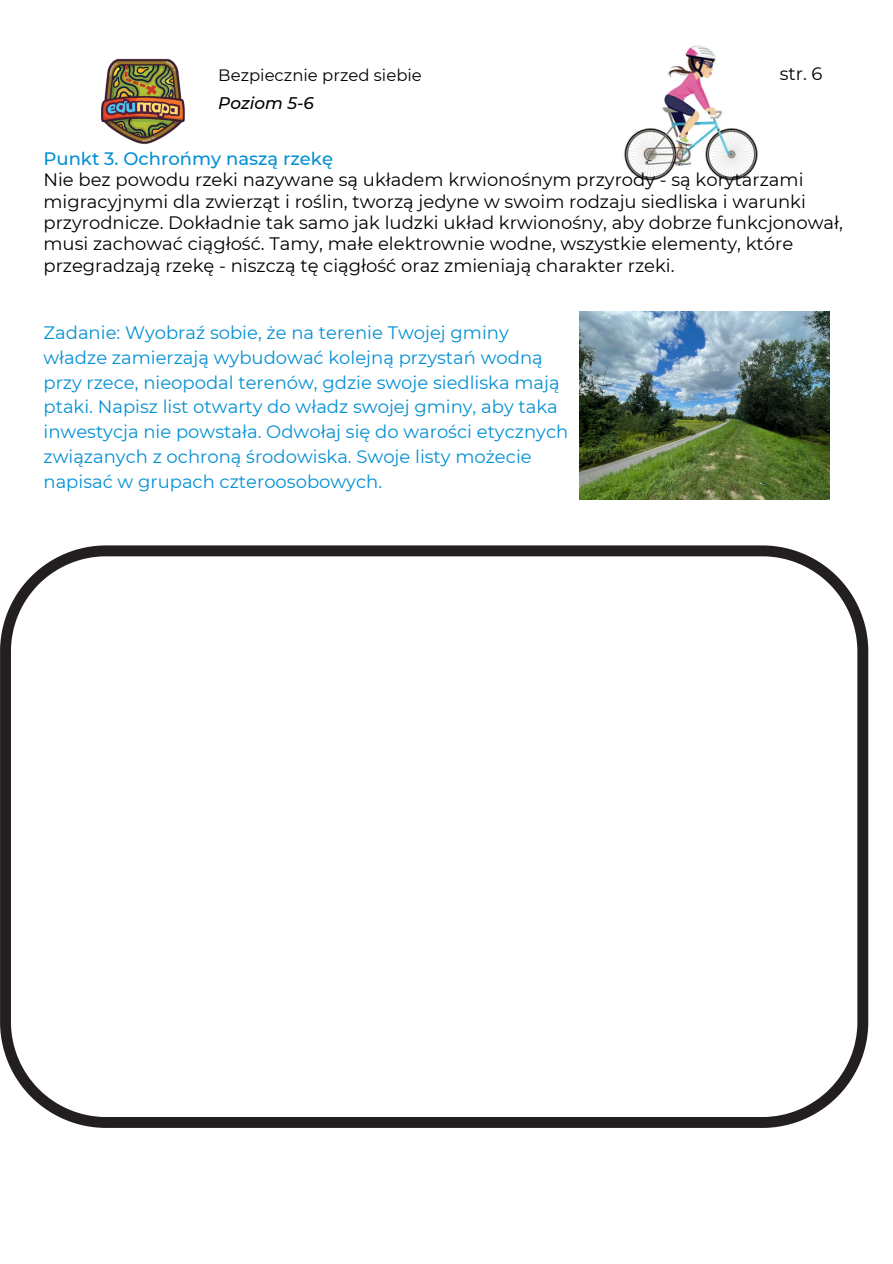
<style>
.page{position:relative;width:893px;height:1264px;background:#fff}
.page>*{position:absolute;margin:0;border:0;box-sizing:border-box;transform-origin:0 0}
.t1{font:18px/21.3px "Montserrat";color:#000}
.t2{font:18px/24.8px "Montserrat";color:#0490d4}
.t3{font:500 18px "Montserrat";color:#0490d4}
.t4{font:italic 500 16.8px "Montserrat";color:#000}
.t5{font:16.5px "Montserrat";color:#000}
</style>
<div class="page">
<img style="left:101px;top:58px;width:84px;height:87px">
<img style="left:624px;top:45px;width:134px;height:136px">
<img style="left:579px;top:311px;width:250px;height:188px">
<svg style="left:0;top:545px;width:868px;height:582px"></svg>
<p class="t5" style="left:218px;top:65px;width:205px">Bezpiecznie przed siebie</p>
<p class="t4" style="left:218px;top:92px;width:97px">Poziom 5-6</p>
<p class="t1" style="left:779px;top:63px;width:44px">str. 6</p>
<p class="t3" style="left:43px;top:148px;width:291px">Punkt 3. Ochrońmy naszą rzekę</p>
<p class="t1" style="left:43px;top:169px;width:800px">Nie bez powodu rzeki nazywane są układem krwionośnym przyrody - są korytarzami migracyjnymi dla zwierząt i roślin, tworzą jedyne w swoim rodzaju siedliska i warunki przyrodnicze. Dokładnie tak samo jak ludzki układ krwionośny, aby dobrze funkcjonował, musi zachować ciągłość. Tamy, małe elektrownie wodne, wszystkie elementy, które przegradzają rzekę - niszczą tę ciągłość oraz zmieniają charakter rzeki.</p>
<p class="t2" style="left:43px;top:320px;width:526px">Zadanie: Wyobraź sobie, że na terenie Twojej gminy władze zamierzają wybudować kolejną przystań wodną przy rzece, nieopodal terenów, gdzie swoje siedliska mają ptaki. Napisz list otwarty do władz swojej gminy, aby taka inwestycja nie powstała. Odwołaj się do warości etycznych związanych z ochroną środowiska. Swoje listy możecie napisać w grupach czteroosobowych.</p>
</div>
